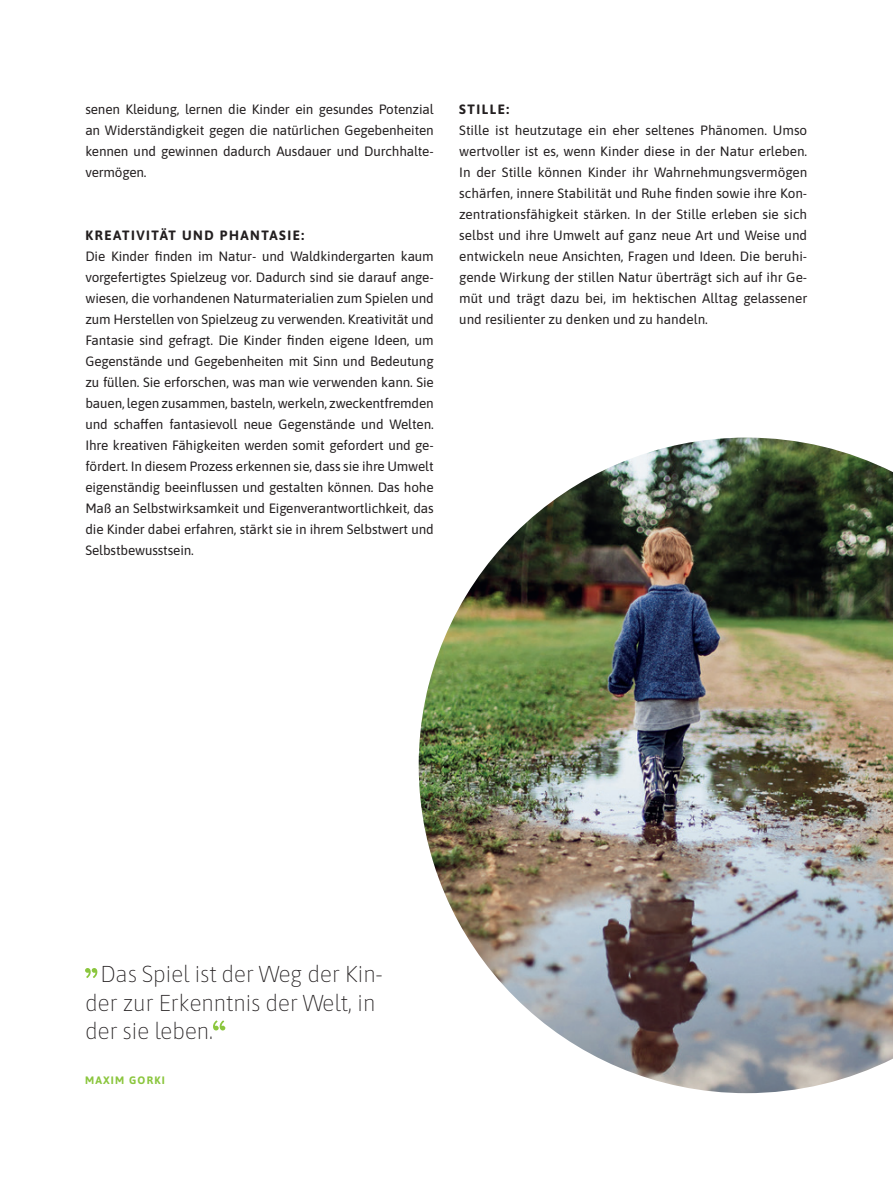
<style>
.page{position:relative;width:893px;height:1191px;background:#fff}
.page>*{position:absolute;margin:0;border:0;box-sizing:border-box;transform-origin:0 0}
.t1{font:100 22.95px/28.3px "Asap";letter-spacing:-.02em;color:#231f20}
.t2{font:13.5px/21px "Asap";letter-spacing:-.01em;color:#231f20;text-align:justify}
.t3{font:700 13.5px "Asap";letter-spacing:.11em;color:#231f20}
.t4{font:700 10.8px "Asap";letter-spacing:.11em;color:#8bc63e}
</style>
<div class="page">
<svg style="left:85px;top:968px;width:12px;height:10px"></svg>
<svg style="left:213px;top:1020px;width:12px;height:10px"></svg>
<img style="left:419px;top:437px;width:474px;height:656px">
<p class="t2" style="left:85px;top:98px;width:350px">senen Kleidung, lernen die Kinder ein gesundes Potenzial an Widerständigkeit gegen die natürlichen Gegebenheiten kennen und gewinnen dadurch Ausdauer und Durchhalte&shy;vermögen.</p>
<p class="t3" style="left:85px;top:226px;width:220px">KREATIVITÄT UND PHANTASIE:</p>
<p class="t2" style="left:85px;top:245px;width:350px">Die Kinder finden im Natur- und Waldkindergarten kaum vorgefertigtes Spielzeug vor. Dadurch sind sie darauf ange&shy;wiesen, die vorhandenen Naturmaterialien zum Spielen und zum Herstellen von Spielzeug zu verwenden. Kreativität und Fantasie sind gefragt. Die Kinder finden eigene Ideen, um Gegenstände und Gegebenheiten mit Sinn und Bedeutung zu füllen. Sie erforschen, was man wie verwenden kann. Sie bauen, legen zusammen, basteln, werkeln, zweckentfremden und schaffen fantasievoll neue Gegenstände und Welten.<br>Ihre kreativen Fähigkeiten werden somit gefordert und ge&shy;fördert. In diesem Prozess erkennen sie, dass sie ihre Umwelt eigenständig beeinflussen und gestalten können. Das hohe Maß an Selbstwirksamkeit und Eigenverantwortlichkeit, das die Kinder dabei erfahren, stärkt sie in ihrem Selbstwert und Selbstbewusstsein.</p>
<p class="t3" style="left:459px;top:100px;width:51px">STILLE:</p>
<p class="t2" style="left:459px;top:119px;width:350px">Stille ist heutzutage ein eher seltenes Phänomen. Umso wertvoller ist es, wenn Kinder diese in der Natur erleben.<br>In der Stille können Kinder ihr Wahrnehmungsvermögen schärfen, innere Stabilität und Ruhe finden sowie ihre Kon&shy;zentrationsfähigkeit stärken. In der Stille erleben sie sich selbst und ihre Umwelt auf ganz neue Art und Weise und entwickeln neue Ansichten, Fragen und Ideen. Die beruhi&shy;gende Wirkung der stillen Natur überträgt sich auf ihr Ge&shy;müt und trägt dazu bei, im hektischen Alltag gelassener und resilienter zu denken und zu handeln.</p>
<p class="t1" style="left:85px;top:958px;width:299px;text-indent:15px">Das Spiel ist der Weg der Kin&shy;der zur Erkenntnis der Welt, in der sie leben.</p>
<p class="t4" style="left:85px;top:1072px;width:81px">MAXIM GORKI</p>
</div>
